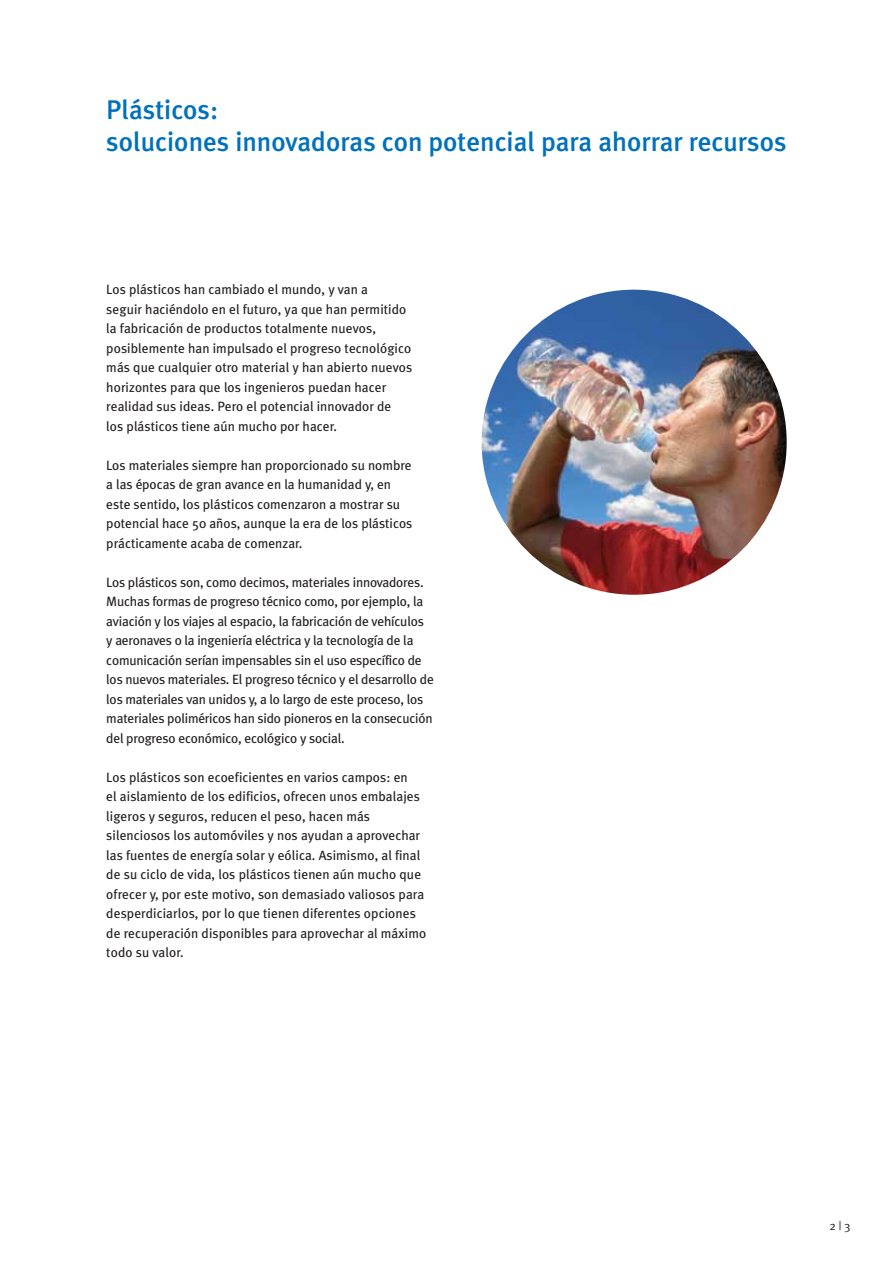
<style>
.page{position:relative;width:893px;height:1263px;background:#fff}
.page>*{position:absolute;margin:0;border:0;box-sizing:border-box;transform-origin:0 0}
.t1{font:500 27px/32.4px "Meta Plus";color:#0071bb}
.t2{font:13.5px/19.5px "Meta Plus";letter-spacing:.005em;color:#231f20}
.t3{font:13.5px/19.5px "Meta Plus";letter-spacing:-.015em;color:#231f20}
.t4{font:12px "Meta Plus Normal";color:#231f20}
</style>
<div class="page">
<img style="left:482px;top:290px;width:305px;height:305px;border-radius:153px">
<h1 class="t1" style="left:106px;top:93px;width:682px">Plásticos:<br>soluciones innovadoras con potencial para ahorrar recursos</h1>
<p class="t2" style="left:106px;top:280px;width:308px">Los plásticos han cambiado el mundo, y van a<br>seguir haciéndolo en el futuro, ya que han permitido la fabricación de productos totalmente nuevos, posiblemente han impulsado el progreso tecnológico más que cualquier otro material y han abierto nuevos horizontes para que los ingenieros puedan hacer realidad sus ideas. Pero el potencial innovador de<br>los plásticos tiene aún mucho por hacer.</p>
<p class="t2" style="left:106px;top:455px;width:308px">Los materiales siempre han proporcionado su nombre a las épocas de gran avance en la humanidad y, en este sentido, los plásticos comenzaron a mostrar su potencial hace 50 años, aunque la era de los plásticos prácticamente acaba de comenzar.</p>
<p class="t3" style="left:106px;top:572px;width:329px">Los plásticos son, como decimos, materiales innovadores.<br>Muchas formas de progreso técnico como, por ejemplo, la aviación y los viajes al espacio, la fabricación de vehículos<br>y aeronaves o la ingeniería eléctrica y la tecnología de la comunicación serían impensables sin el uso específico de los nuevos materiales. El progreso técnico y el desarrollo de los materiales van unidos y, a lo largo de este proceso, los materiales poliméricos han sido pioneros en la consecución del progreso económico, ecológico y social.</p>
<p class="t2" style="left:106px;top:767px;width:321px">Los plásticos son ecoeficientes en varios campos: en<br>el aislamiento de los edificios, ofrecen unos embalajes ligeros y seguros, reducen el peso, hacen más silenciosos los automóviles y nos ayudan a aprovechar las fuentes de energía solar y eólica. Asimismo, al final de su ciclo de vida, los plásticos tienen aún mucho que ofrecer y, por este motivo, son demasiado valiosos para desperdiciarlos, por lo que tienen diferentes opciones de recuperación disponibles para aprovechar al máximo todo su valor.</p>
<p class="t4" style="left:829px;top:1219px;width:22px">2 | 3</p>
</div>
